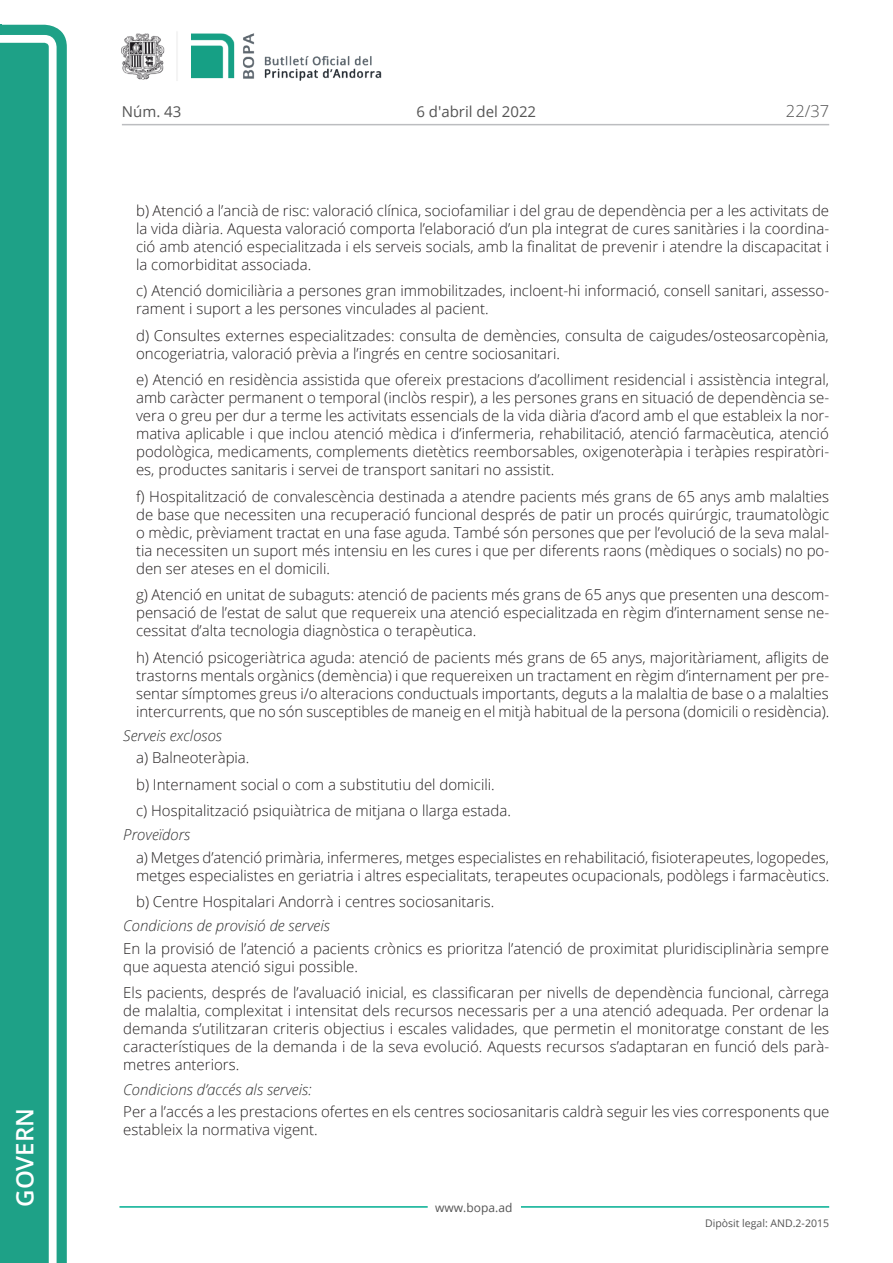
<style>
.page{position:relative;width:893px;height:1263px;background:#fff}
.page>*{position:absolute;margin:0;border:0;box-sizing:border-box;transform-origin:0 0}
.t1{font:600 24px "Open Sans";color:#fff}
.t2{font:300 16.5px "Open Sans";color:#545454}
.Body_text_i{font:300 15px/18px "Open Sans";color:#231f20;text-align:justify}
.Body_text{font:300 15px/18px "Open Sans";color:#231f20}
.Titol_8{font:italic 300 15px "Open Sans";color:#303030}
.t3{font:15px "Open Sans";color:#545454}
.t4{font:12px "Open Sans";color:#545454}
.t5{font:10.5px "Open Sans";color:#545454}
</style>
<div class="page">
<svg style="left:0;top:25px;width:67px;height:1238px;fill:#1ea187"></svg>
<div style="left:0;top:43px;width:49px;height:1220px;background:#1ea187"></div>
<img style="left:122px;top:32px;width:260px;height:49px">
<hr style="left:119px;top:1206px;width:309px;height:2px;background:#00ae91">
<hr style="left:521px;top:1206px;width:308px;height:2px;background:#00ae91">
<hr style="left:122px;top:124px;width:707px;height:1px;background:#bcbdc0">
<h1 class="t1" style="left:8px;top:1207px;width:100px;rotate:-90deg">Govern</h1>
<p class="t3" style="left:122px;top:102px;width:61px">Núm. 43</p>
<p class="t3" style="left:416px;top:102px;width:121px">6 d'abril del 2022</p>
<p class="t2" style="left:786px;top:100px;width:45px">22/37</p>
<p class="Body_text_i" style="left:136px;top:201px;width:695px">b) Atenció a l’ancià de risc: valoració clínica, sociofamiliar i del grau de dependència per a les activitats de la vida diària. Aquesta valoració comporta l’elaboració d’un pla integrat de cures sanitàries i la coordina&shy;ció amb atenció especialitzada i els serveis socials, amb la finalitat de prevenir i atendre la discapacitat i la comorbiditat associada.</p>
<p class="Body_text_i" style="left:136px;top:281px;width:695px">c) Atenció domiciliària a persones gran immobilitzades, incloent-hi informació, consell sanitari, assesso&shy;rament i suport a les persones vinculades al pacient.</p>
<p class="Body_text_i" style="left:136px;top:326px;width:694px">d) Consultes externes especialitzades: consulta de demències, consulta de caigudes/osteosarcopènia, oncogeriatria, valoració prèvia a l’ingrés en centre sociosanitari.</p>
<p class="Body_text_i" style="left:136px;top:370px;width:695px">e) Atenció en residència assistida que ofereix prestacions d’acolliment residencial i assistència integral, amb caràcter permanent o temporal (inclòs respir), a les persones grans en situació de dependència se&shy;vera o greu per dur a terme les activitats essencials de la vida diària d’acord amb el que estableix la nor&shy;mativa aplicable i que inclou atenció mèdica i d’infermeria, rehabilitació, atenció farmacèutica, atenció podològica, medicaments, complements dietètics reemborsables, oxigenoteràpia i teràpies respiratòri&shy;es, productes sanitaris i servei de transport sanitari no assistit.</p>
<p class="Body_text_i" style="left:136px;top:487px;width:695px">f) Hospitalització de convalescència destinada a atendre pacients més grans de 65 anys amb malalties de base que necessiten una recuperació funcional després de patir un procés quirúrgic, traumatològic o mèdic, prèviament tractat en una fase aguda. També són persones que per l’evolució de la seva malal&shy;tia necessiten un suport més intensiu en les cures i que per diferents raons (mèdiques o socials) no po&shy;den ser ateses en el domicili.</p>
<p class="Body_text_i" style="left:136px;top:585px;width:695px">g) Atenció en unitat de subaguts: atenció de pacients més grans de 65 anys que presenten una descom&shy;pensació de l’estat de salut que requereix una atenció especialitzada en règim d’internament sense ne&shy;cessitat d’alta tecnologia diagnòstica o terapèutica.</p>
<p class="Body_text_i" style="left:136px;top:648px;width:695px">h) Atenció psicogeriàtrica aguda: atenció de pacients més grans de 65 anys, majoritàriament, afligits de trastorns mentals orgànics (demència) i que requereixen un tractament en règim d’internament per pre&shy;sentar símptomes greus i/o alteracions conductuals importants, deguts a la malaltia de base o a malalties intercurrents, que no són susceptibles de maneig en el mitjà habitual de la persona (domicili o residència).</p>
<p class="Titol_8" style="left:123px;top:725px;width:100px">Serveis exclosos</p>
<p class="Body_text_i" style="left:136px;top:748px;width:115px">a) Balneoteràpia.</p>
<p class="Body_text_i" style="left:136px;top:775px;width:360px">b) Internament social o com a substitutiu del domicili.</p>
<p class="Body_text_i" style="left:136px;top:801px;width:376px">c) Hospitalització psiquiàtrica de mitjana o llarga estada.</p>
<p class="Titol_8" style="left:123px;top:825px;width:69px">Proveïdors</p>
<p class="Body_text_i" style="left:136px;top:848px;width:695px">a) Metges d’atenció primària, infermeres, metges especialistes en rehabilitació, fisioterapeutes, logopedes, metges especialistes en geriatria i altres especialitats, terapeutes ocupacionals, podòlegs i farmacèutics.</p>
<p class="Body_text_i" style="left:136px;top:892px;width:360px">b) Centre Hospitalari Andorrà i centres sociosanitaris.</p>
<p class="Titol_8" style="left:123px;top:916px;width:208px">Condicions de provisió de serveis</p>
<p class="Body_text" style="left:123px;top:939px;width:707px">En la provisió de l’atenció a pacients crònics es prioritza l’atenció de proximitat pluridisciplinària sempre que aquesta atenció sigui possible.</p>
<p class="Body_text" style="left:123px;top:983px;width:707px;text-align:justify">Els pacients, després de l’avaluació inicial, es classificaran per nivells de dependència funcional, càrrega de malaltia, complexitat i intensitat dels recursos necessaris per a una atenció adequada. Per ordenar la demanda s’utilitzaran criteris objectius i escales validades, que permetin el monitoratge constant de les característiques de la demanda i de la seva evolució. Aquests recursos s’adaptaran en funció dels parà&shy;metres anteriors.</p>
<p class="Titol_8" style="left:123px;top:1079px;width:190px">Condicions d’accés als serveis:</p>
<p class="Body_text" style="left:123px;top:1102px;width:708px">Per a l’accés a les prestacions ofertes en els centres sociosanitaris caldrà seguir les vies corresponents que estableix la normativa vigent.</p>
<p class="t4" style="left:435px;top:1199px;width:79px">www.bopa.ad</p>
<p class="t5" style="left:705px;top:1216px;width:125px">Dipòsit legal: AND.2-2015</p>
</div>
